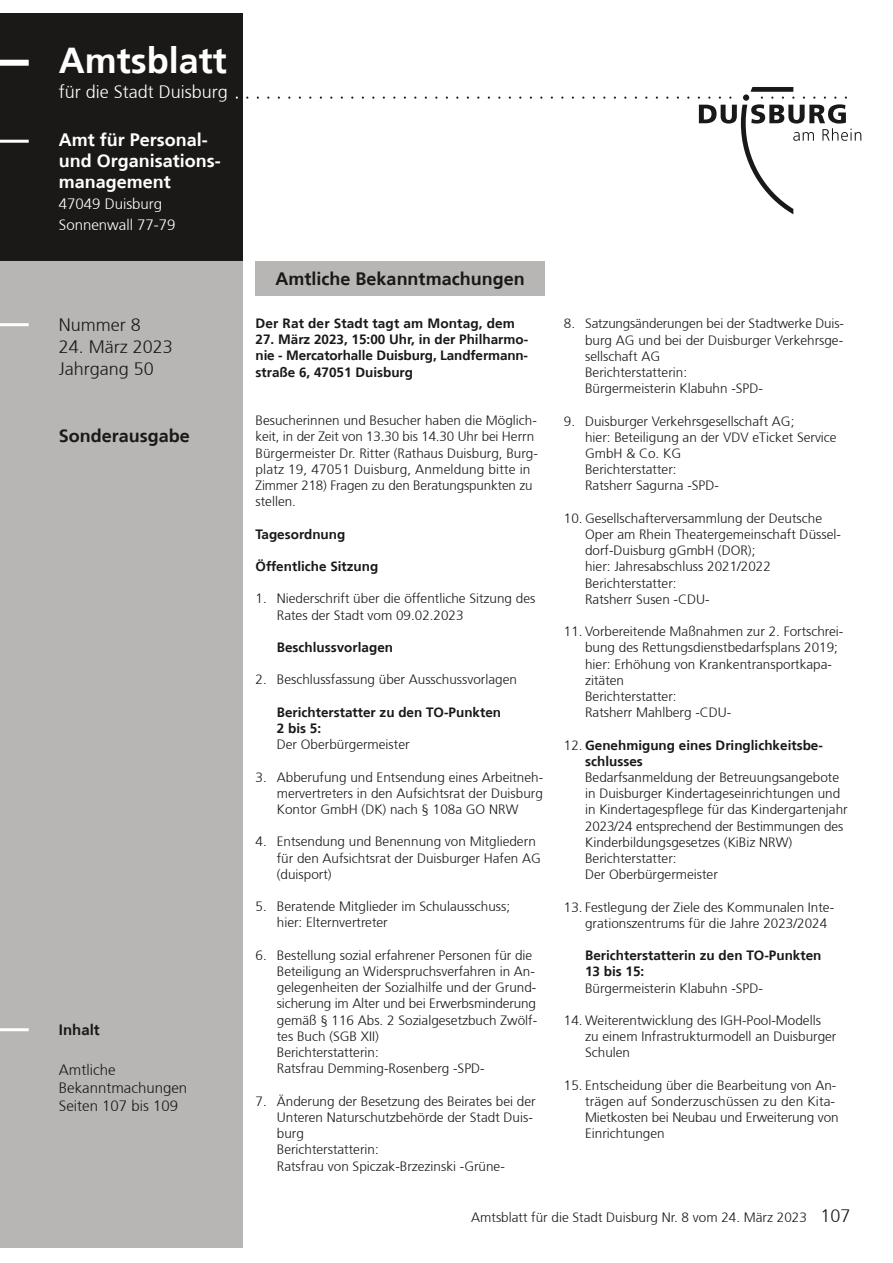
<style>
.page{position:relative;width:893px;height:1263px;background:#fff}
.page>*{position:absolute;margin:0;border:0;box-sizing:border-box;transform-origin:0 0}
.t1{font:150px "Duisburg Logo";color:#1b1917}
.t2{font:700 36px "Frutiger 65";color:#fff}
.t3{font:700 18px/21px "Frutiger 65";color:#fff}
.t4{font:700 18px "Frutiger 65";color:#1b1917}
.t5{font:300 18px/21.6px "Frutiger 45";color:#1b1917}
.t6{font:300 18px "Frutiger 45";color:#fff}
.t7{font:300 15px/18px "Frutiger 45";color:#1b1917}
.t8{font:300 15px/21px "Frutiger 45";color:#fff}
.t9{font:700 15px "Frutiger 65";color:#1b1917}
.t10{font:300 13.5px/16.2px "Frutiger 45";color:#1b1917}
.t11{font:700 13.5px/16.2px "Frutiger 65";color:#1b1917}
.s1{font-size:18px}
.s2{font-family:"Frutiger 45";font-weight:300}
</style>
<div class="page">
<div style="left:0;top:13px;width:242px;height:251px;background:#1b1917"></div>
<div style="left:0;top:261px;width:242px;height:987px;background:#b7b6b5"></div>
<div style="left:0;top:60px;width:29px;height:6px;background:#fff"></div>
<hr style="left:0;top:140px;width:29px;height:3px;background:#fff">
<hr style="left:0;top:323px;width:29px;height:3px;background:#fff">
<hr style="left:0;top:1028px;width:29px;height:3px;background:#fff">
<div style="left:256px;top:261px;width:289px;height:35px;background:#b7b6b5"></div>
<h2 class="t2" style="left:59px;top:39px;width:170px">Amtsblatt</h2>
<h3 class="t6" style="left:59px;top:82px;width:171px">für die Stadt Duisburg</h3>
<h3 class="t3" style="left:59px;top:129px;width:163px">Amt für Personal&shy;und Organisations&shy;management</h3>
<p class="t8" style="left:59px;top:193px;width:118px">47049 Duisburg<br>Sonnenwall 77-79</p>
<h3 class="t5" style="left:59px;top:315px;width:84px">Nummer 8</h3>
<h3 class="t5" style="left:59px;top:336px;width:116px">24. März 2023<br>Jahrgang 50</h3>
<h3 class="t4" style="left:59px;top:425px;width:133px">Sonderausgabe</h3>
<p class="t9" style="left:59px;top:1021px;width:42px">Inhalt</p>
<p class="t7" style="left:59px;top:1061px;width:130px">Amtliche<br>Bekanntmachungen<br>Seiten 107 bis 109</p>
<h1 class="t1" style="left:246px;top:-41px;width:616px">.........................................L</h1>
<h3 class="t4" style="left:276px;top:268px;width:251px">Amtliche Bekanntmachungen</h3>
<p class="t11" style="left:256px;top:315px;width:261px">Der Rat der Stadt tagt am Montag, dem</p>
<p class="t11" style="left:256px;top:331px;width:274px;text-align:justify">27. März 2023, 15:00 Uhr, in der Philharmo&shy;nie - Mercatorhalle Duisburg, Landfermann&shy;straße 6, 47051 Duisburg</p>
<p class="t10" style="left:256px;top:413px;width:284px">Besucherinnen und Besucher haben die Möglich&shy;keit, in der Zeit von 13.30 bis 14.30 Uhr bei Herrn Bürgermeister Dr. Ritter (Rathaus Duisburg, Burg&shy;platz 19, 47051 Duisburg, Anmeldung bitte in Zimmer 218) Fragen zu den Beratungspunkten zu stellen.</p>
<p class="t11" style="left:256px;top:526px;width:91px">Tagesordnung</p>
<p class="t11" style="left:256px;top:558px;width:124px">Öffentliche Sitzung</p>
<p class="t10" style="left:277px;top:591px;width:260px;text-indent:-21px">1. Niederschrift über die öffentliche Sitzung des<br>Rates der Stadt vom 09.02.2023</p>
<p class="t11" style="left:277px;top:639px;width:118px">Beschlussvorlagen</p>
<p class="t10" style="left:256px;top:672px;width:263px">2. Beschlussfassung über Ausschussvorlagen</p>
<p class="t11" style="left:277px;top:704px;width:226px">Berichterstatter zu den TO-Punkten<br>2 bis 5:</p>
<p class="t10" style="left:277px;top:737px;width:134px">Der Oberbürgermeister</p>
<p class="t10" style="left:277px;top:769px;width:268px;text-align:justify;text-indent:-21px">3. Abberufung und Entsendung eines Arbeitneh&shy;mervertreters in den Aufsichtsrat der Duisburg Kontor GmbH (DK) nach § 108a GO NRW</p>
<p class="t10" style="left:277px;top:834px;width:266px;text-indent:-21px">4. Entsendung und Benennung von Mitgliedern für den Aufsichtsrat der Duisburger Hafen AG (duisport)</p>
<p class="t10" style="left:277px;top:899px;width:235px;text-indent:-21px">5. Beratende Mitglieder im Schulausschuss; hier: Elternvertreter</p>
<p class="t10" style="left:277px;top:947px;width:262px;text-indent:-21px">6. Bestellung sozial erfahrener Personen für die Beteiligung an Widerspruchsverfahren in An&shy;gelegenheiten der Sozialhilfe und der Grund&shy;sicherung im Alter und bei Erwerbsminderung gemäß § 116 Abs. 2 Sozialgesetzbuch Zwölf&shy;tes Buch (SGB XII)<br>Berichterstatterin:<br>Ratsfrau Demming-Rosenberg -SPD-</p>
<p class="t10" style="left:277px;top:1093px;width:260px;text-indent:-21px">7. Änderung der Besetzung des Beirates bei der<br>Unteren Naturschutzbehörde der Stadt Duis&shy;burg<br>Berichterstatterin:<br>Ratsfrau von Spiczak-Brzezinski -Grüne-</p>
<p class="t10" style="left:471px;top:1209px;width:381px">Amtsblatt für die Stadt Duisburg Nr. 8 vom 24. März 2023 <span class="s1">107</span></p>
<p class="t10" style="left:585px;top:316px;width:260px;text-indent:-21px">8. Satzungsänderungen bei der Stadtwerke Duis&shy;burg AG und bei der Duisburger Verkehrsge&shy;sellschaft AG<br>Berichterstatterin:<br>Bürgermeisterin Klabuhn -SPD-</p>
<p class="t10" style="left:585px;top:413px;width:253px;text-indent:-21px">9. Duisburger Verkehrsgesellschaft AG;<br>hier: Beteiligung an der VDV eTicket Service<br>GmbH &amp; Co. KG<br>Berichterstatter:<br>Ratsherr Sagurna -SPD-</p>
<p class="t10" style="left:585px;top:510px;width:257px;text-indent:-21px">10. Gesellschafterversammlung der Deutsche<br>Oper am Rhein Theatergemeinschaft Düssel&shy;dorf-Duisburg gGmbH (DOR);<br>hier: Jahresabschluss 2021/2022<br>Berichterstatter:<br>Ratsherr Susen -CDU-</p>
<p class="t10" style="left:585px;top:624px;width:260px;text-indent:-21px">11. Vorbereitende Maßnahmen zur 2. Fortschrei&shy;bung des Rettungsdienstbedarfsplans 2019; hier: Erhöhung von Krankentransportkapa&shy;zitäten<br>Berichterstatter:<br>Ratsherr Mahlberg -CDU-</p>
<p class="t11" style="left:585px;top:737px;width:239px;text-indent:-21px"><span class="s2">12.</span> Genehmigung eines Dringlichkeitsbe&shy;schlusses</p>
<p class="t10" style="left:585px;top:769px;width:264px">Bedarfsanmeldung der Betreuungsangebote in Duisburger Kindertageseinrichtungen und in Kindertagespflege für das Kindergartenjahr 2023/24 entsprechend der Bestimmungen des Kinderbildungsgesetzes (KiBiz NRW)<br>Berichterstatter:<br>Der Oberbürgermeister</p>
<p class="t10" style="left:585px;top:899px;width:251px;text-indent:-21px">13. Festlegung der Ziele des Kommunalen Inte&shy;grationszentrums für die Jahre 2023/2024</p>
<p class="t11" style="left:585px;top:947px;width:238px">Berichterstatterin zu den TO-Punkten<br>13 bis 15:</p>
<p class="t10" style="left:585px;top:980px;width:179px">Bürgermeisterin Klabuhn -SPD-</p>
<p class="t10" style="left:585px;top:1012px;width:253px;text-indent:-21px">14. Weiterentwicklung des IGH-Pool-Modells zu einem Infrastrukturmodell an Duisburger<br>Schulen</p>
<p class="t10" style="left:585px;top:1077px;width:255px;text-indent:-21px">15. Entscheidung über die Bearbeitung von An&shy;trägen auf Sonderzuschüssen zu den Kita-Mietkosten bei Neubau und Erweiterung von Einrichtungen</p>
</div>
